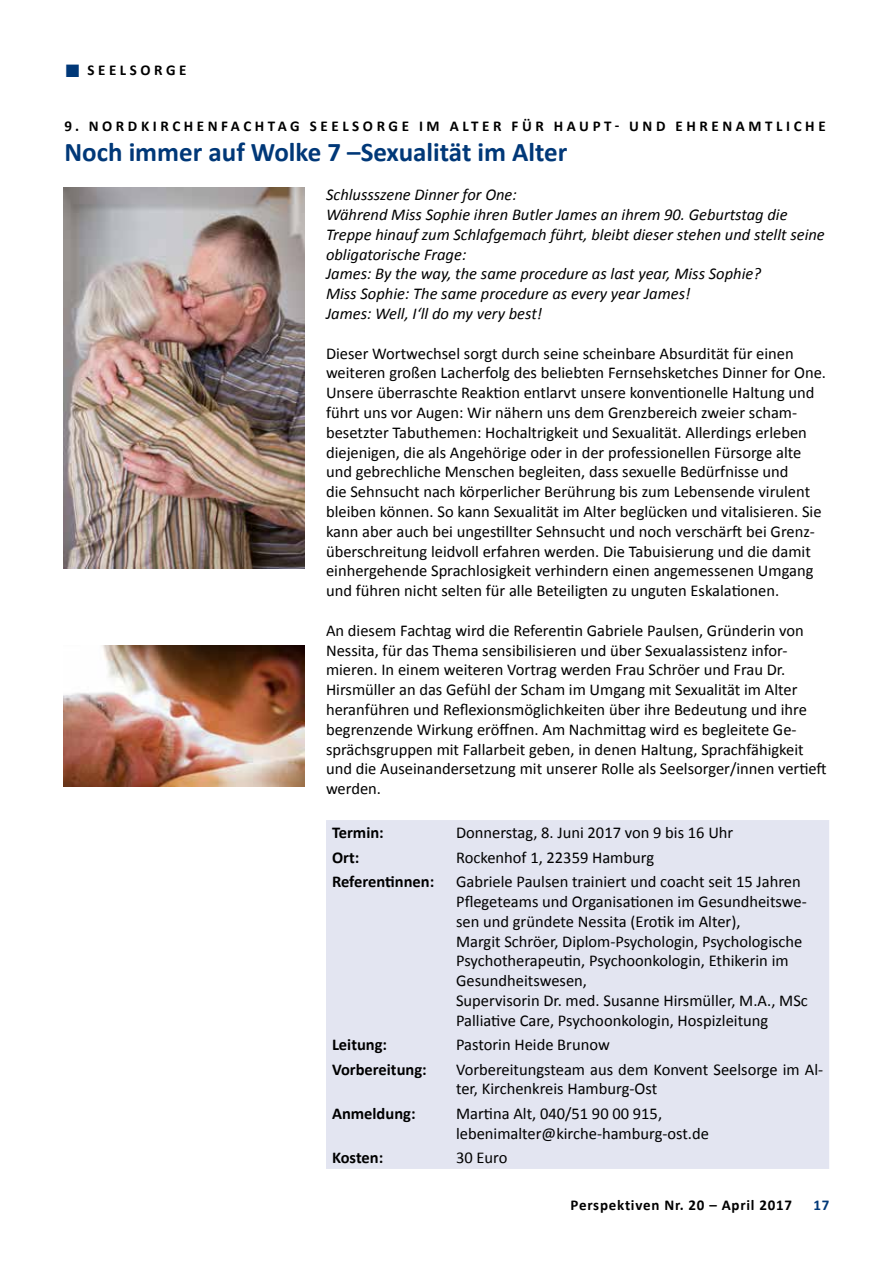
<style>
.page{position:relative;width:893px;height:1263px;background:#fff}
.page>*{position:absolute;margin:0;border:0;box-sizing:border-box;transform-origin:0 0}
.t1{font:700 27px "Calibri";color:#003878}
.t2{font:18px "Zapf Dingbats ITC";color:#003878}
.t3{font:16.5px/19.8px "Calibri";color:#000}
.t4{font:italic 16.5px/19.8px "Calibri";color:#000}
.t5{font:700 16.5px "Calibri";color:#000}
.t6{font:700 15px "Calibri";letter-spacing:.24em;color:#000}
.t7{font:700 15px "Calibri";letter-spacing:.05em;color:#000}
.t8{font:700 15px "Calibri";color:#003878}
</style>
<div class="page">
<img style="left:64px;top:645px;width:241px;height:141px">
<div style="left:326px;top:820px;width:503px;height:349px;background:#e3e5f1"></div>
<img style="left:64px;top:187px;width:241px;height:382px">
<p class="t2" style="left:66px;top:63px;width:15px">■</p>
<p class="t6" style="left:87px;top:60px;width:101px">SEELSORGE</p>
<p class="t6" style="left:64px;top:116px;width:763px">9. NORDKIRCHENFACHTAG SEELSORGE IM ALTER FÜR HAUPT- UND EHRENAMTLICHE</p>
<h1 class="t1" style="left:64px;top:135px;width:504px">Noch immer auf Wolke 7 –Sexualität im Alter</h1>
<p class="t4" style="left:326px;top:184px;width:500px">Schlussszene Dinner for One:<br>Während Miss Sophie ihren Butler James an ihrem 90. Geburtstag die Treppe hinauf zum Schlafgemach führt, bleibt dieser stehen und stellt seine obligatorische Frage:<br>James: By the way, the same procedure as last year, Miss Sophie?<br>Miss Sophie: The same procedure as every year James!<br>James: Well, I‘ll do my very best!</p>
<p class="t3" style="left:326px;top:343px;width:502px">Dieser Wortwechsel sorgt durch seine scheinbare Absurdität für einen weiteren großen Lacherfolg des beliebten Fernsehsketches Dinner for One.<br>Unsere überraschte Reaktion entlarvt unsere konventionelle Haltung und führt uns vor Augen: Wir nähern uns dem Grenzbereich zweier scham&shy;besetzter Tabuthemen: Hochaltrigkeit und Sexualität. Allerdings erleben diejenigen, die als Angehörige oder in der professionellen Fürsorge alte und gebrechliche Menschen begleiten, dass sexuelle Bedürfnisse und<br>die Sehnsucht nach körperlicher Berührung bis zum Lebensende virulent bleiben können. So kann Sexualität im Alter beglücken und vitalisieren. Sie kann aber auch bei ungestillter Sehnsucht und noch verschärft bei Grenz&shy;überschreitung leidvoll erfahren werden. Die Tabuisierung und die damit einhergehende Sprachlosigkeit verhindern einen angemessenen Umgang und führen nicht selten für alle Beteiligten zu unguten Eskalationen.</p>
<p class="t3" style="left:326px;top:620px;width:502px">An diesem Fachtag wird die Referentin Gabriele Paulsen, Gründerin von Nessita, für das Thema sensibilisieren und über Sexualassistenz infor&shy;mieren. In einem weiteren Vortrag werden Frau Schröer und Frau Dr.<br>Hirsmüller an das Gefühl der Scham im Umgang mit Sexualität im Alter heranführen und Reflexionsmöglichkeiten über ihre Bedeutung und ihre begrenzende Wirkung eröffnen. Am Nachmittag wird es begleitete Ge&shy;sprächsgruppen mit Fallarbeit geben, in denen Haltung, Sprachfähigkeit und die Auseinandersetzung mit unserer Rolle als Seelsorger/innen vertieft werden.</p>
<p class="t5" style="left:332px;top:822px;width:53px">Termin:</p>
<p class="t3" style="left:456px;top:823px;width:279px">Donnerstag, 8. Juni 2017 von 9 bis 16 Uhr</p>
<p class="t5" style="left:332px;top:847px;width:29px">Ort:</p>
<p class="t3" style="left:456px;top:847px;width:200px">Rockenhof 1, 22359 Hamburg</p>
<p class="t5" style="left:332px;top:871px;width:104px">Referentinnen:</p>
<p class="t3" style="left:456px;top:872px;width:353px">Gabriele Paulsen trainiert und coacht seit 15 Jahren Pflegeteams und Organisationen im Gesundheitswe&shy;sen und gründete Nessita (Erotik im Alter),<br>Margit Schröer, Diplom-Psychologin, Psychologische Psychotherapeutin, Psychoonkologin, Ethikerin im Gesundheitswesen,<br>Supervisorin Dr. med. Susanne Hirsmüller, M.A., MSc Palliative Care, Psychoonkologin, Hospizleitung</p>
<p class="t5" style="left:332px;top:1034px;width:57px">Leitung:</p>
<p class="t3" style="left:456px;top:1035px;width:155px">Pastorin Heide Brunow</p>
<p class="t5" style="left:332px;top:1058px;width:96px">Vorbereitung:</p>
<p class="t3" style="left:456px;top:1059px;width:369px">Vorbereitungsteam aus dem Konvent Seelsorge im Al&shy;ter, Kirchenkreis Hamburg-Ost</p>
<p class="t5" style="left:332px;top:1103px;width:85px">Anmeldung:</p>
<p class="t3" style="left:456px;top:1103px;width:254px">Martina Alt, 040/51 90 00 915, lebenimalter@kirche-hamburg-ost.de</p>
<p class="t5" style="left:332px;top:1147px;width:53px">Kosten:</p>
<p class="t3" style="left:456px;top:1147px;width:53px">30 Euro</p>
<p class="t7" style="left:571px;top:1196px;width:223px">Perspektiven Nr. 20 – April 2017</p>
<p class="t8" style="left:814px;top:1196px;width:17px">17</p>
</div>
